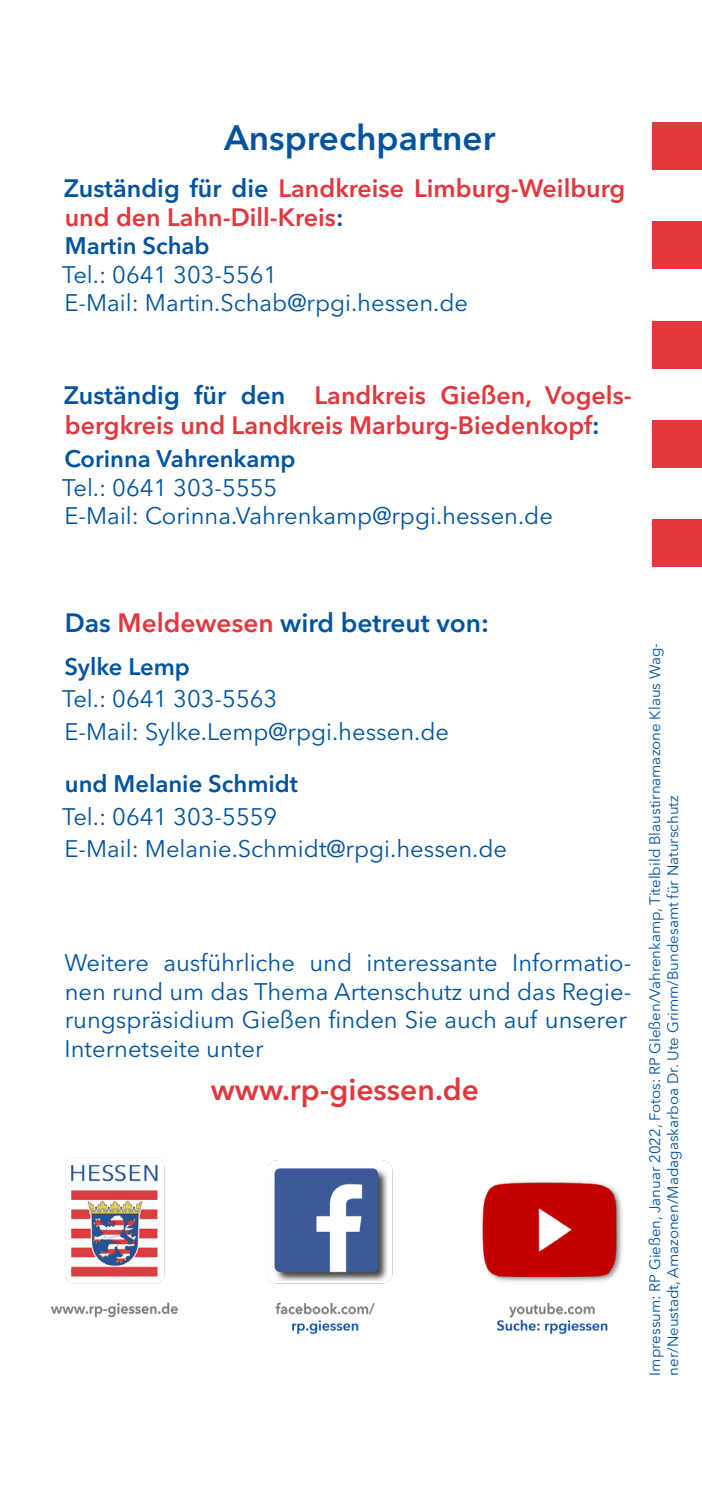
<style>
.page{position:relative;width:702px;height:1489px;background:#fff}
.page>*{position:absolute;margin:0;border:0;box-sizing:border-box;transform-origin:0 0}
.t1{font:600 35px "Avenir Next LT Pro";color:#0153a0}
.t2{font:600 30px "Avenir Next LT Pro";color:#e1373d}
.t3{font:600 26.25px "Avenir Next LT Pro";color:#0153a0}
.t4{font:600 25px/28.5px "Avenir Next LT Pro";color:#e1373d}
.t5{font:23.75px/28.5px "Avenir Next LT Pro";color:#0153a0}
.t6{font:600 23.75px "Avenir Next LT Pro";color:#0153a0}
.t7{font:15px/18px "Avenir Next LT Pro";color:#0153a0}
.s1{color:#0153a0}
.s2{color:#e1373d}
</style>
<div class="page">
<div style="left:652px;top:122px;width:50px;height:47px;background:#e1373d"></div>
<div style="left:652px;top:221px;width:50px;height:48px;background:#e1373d"></div>
<div style="left:652px;top:321px;width:50px;height:47px;background:#e1373d"></div>
<div style="left:652px;top:420px;width:50px;height:48px;background:#e1373d"></div>
<div style="left:652px;top:519px;width:50px;height:47px;background:#e1373d"></div>
<img style="left:50px;top:1157px;width:573px;height:178px">
<h1 class="t1" style="left:224px;top:116px;width:273px">Ansprechpartner</h1>
<p class="t4" style="left:64px;top:174px;width:563px"><span class="s1">Zuständig für die</span> Landkreise Limburg-Weilburg und den Lahn-Dill-Kreis<span class="s1">:</span></p>
<p class="t6" style="left:65px;top:231px;width:146px">Martin Schab</p>
<p class="t5" style="left:62px;top:260px;width:407px">Tel.: 0641 303-5561<br>E-Mail: Martin.Schab@rpgi.hessen.de</p>
<p class="t4" style="left:64px;top:380px;width:569px;line-height:30px"><span class="s1">Zuständig für den</span> Landkreis Gießen, Vogels&shy;bergkreis und Landkreis Marburg-Biedenkopf<span class="s1">:</span></p>
<p class="t6" style="left:64px;top:444px;width:233px">Corinna Vahrenkamp</p>
<p class="t5" style="left:62px;top:473px;width:492px">Tel.: 0641 303-5555<br>E-Mail: Corinna.Vahrenkamp@rpgi.hessen.de</p>
<p class="t3" style="left:65px;top:607px;width:426px">Das <span class="s2">Meldewesen</span> wird betreut von:</p>
<p class="t6" style="left:64px;top:651px;width:127px">Sylke Lemp</p>
<p class="t5" style="left:62px;top:682px;width:388px;line-height:32.5px">Tel.: 0641 303-5563<br>E-Mail: Sylke.Lemp@rpgi.hessen.de</p>
<p class="t6" style="left:65px;top:769px;width:235px">und Melanie Schmidt</p>
<p class="t5" style="left:62px;top:800px;width:446px;line-height:32.5px">Tel.: 0641 303-5559<br>E-Mail: Melanie.Schmidt@rpgi.hessen.de</p>
<p class="t5" style="left:64px;top:948px;width:568px">Weitere ausführliche und interessante Informatio&shy;nen rund um das Thema Artenschutz und das Regie&shy;rungspräsidium Gießen finden Sie auch auf unserer Internetseite unter</p>
<p class="t2" style="left:211px;top:1071px;width:270px">www.rp-giessen.de</p>
<p class="t7" style="left:646px;top:1375px;width:734px;rotate:-90deg">Impressum: RP Gießen, Januar 2022, Fotos: RP GIeßen/Vahrenkamp, Titelbild Blaustirnamazone Klaus Wag&shy;ner/Neustadt, Amazonen/Madagaskarboa Dr. Ute Grimm/Bundesamt für Naturschutz</p>
</div>
